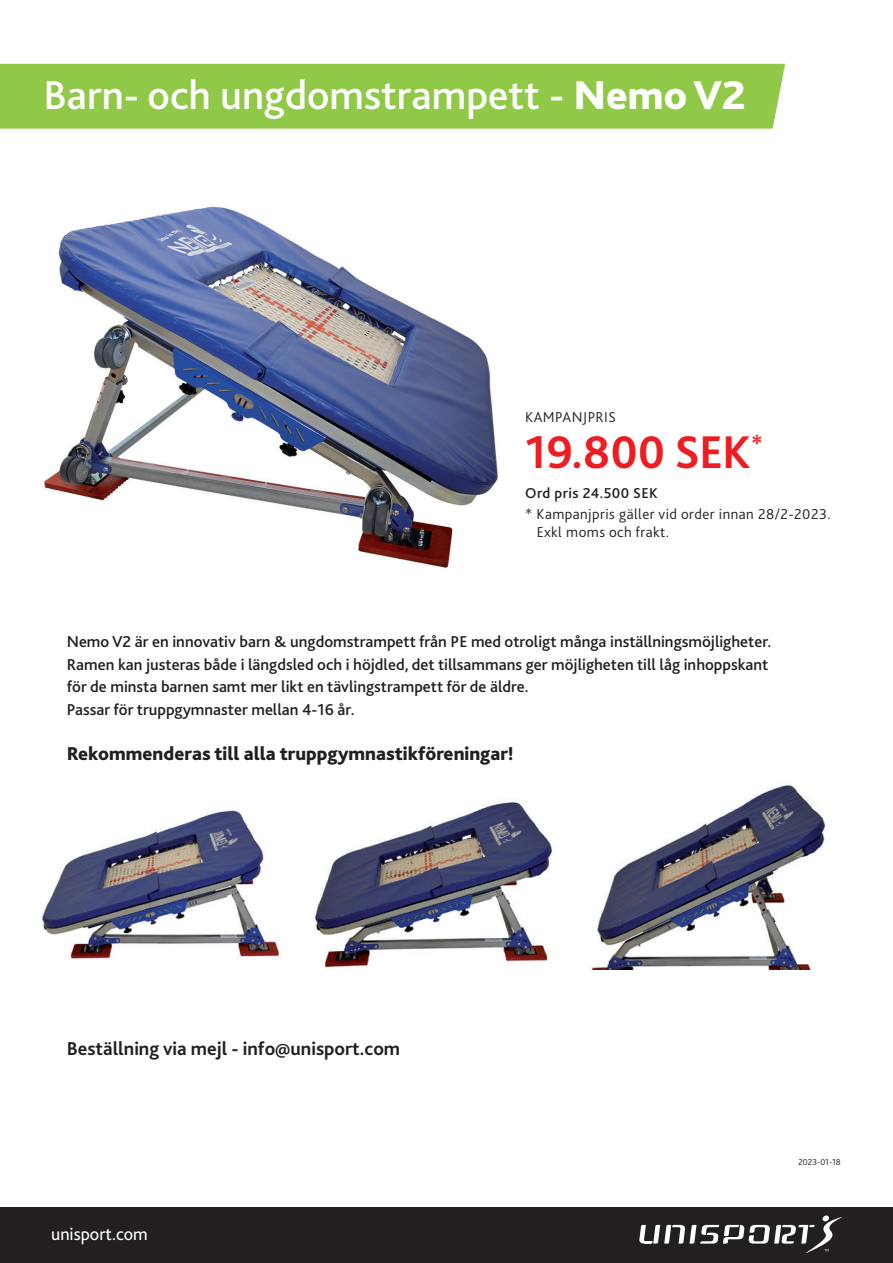
<style>
.page{position:relative;width:893px;height:1263px;background:#fff}
.page>*{position:absolute;margin:0;border:0;box-sizing:border-box;transform-origin:0 0}
.t1{font:700 48px "Bliss 2";color:#ee1d23}
.t2{font:500 42px "Bliss 2";color:#fff}
.t3{font:800 19.5px "Bliss 2";color:#231f20}
.t4{font:700 19.5px "Bliss 2";color:#231f20}
.t5{font:18px "Bliss 2";color:#fff}
.t6{font:500 16.5px/22.5px "Bliss 2";color:#231f20}
.t7{font:300 15px/18px "Bliss 2";letter-spacing:.03em;color:#231f20}
.t8{font:500 15px "Bliss 2";letter-spacing:.03em;color:#231f20}
.t9{font:300 9px "Bliss 2";color:#231f20}
.s1{font-weight:800}
</style>
<div class="page">
<div style="left:0;top:1207px;width:893px;height:56px;background:#231f20"></div>
<svg style="left:639px;top:1215px;width:203px;height:38px"></svg>
<div style="left:0;top:64px;width:785px;height:65px;background:#90c848"></div>
<img style="left:44px;top:206px;width:454px;height:362px">
<img style="left:42px;top:810px;width:238px;height:150px">
<img style="left:315px;top:802px;width:237px;height:166px">
<img style="left:592px;top:785px;width:236px;height:184px">
<h2 class="t2" style="left:44px;top:69px;width:703px">Barn- och ungdomstrampett - <span class="s1">Nemo V2</span></h2>
<p class="t7" style="left:525px;top:407px;width:92px">KAMPANJPRIS</p>
<h1 class="t1" style="left:525px;top:423px;width:239px">19.800 SEK<sup>*</sup></h1>
<p class="t8" style="left:525px;top:484px;width:134px">Ord pris 24.500 SEK</p>
<p class="t7" style="left:537px;top:505px;width:295px;text-indent:-12px">* Kampanjpris gäller vid order innan 28/2-2023.<br>Exkl moms och frakt.</p>
<p class="t6" style="left:67px;top:630px;width:706px">Nemo V2 är en innovativ barn &amp; ungdomstrampett från PE med otroligt många inställningsmöjligheter.<br>Ramen kan justeras både i längdsled och i höjdled, det tillsammans ger möjligheten till låg inhoppskant för de minsta barnen samt mer likt en tävlingstrampett för de äldre.<br>Passar för truppgymnaster mellan 4-16 år.</p>
<p class="t3" style="left:67px;top:741px;width:448px">Rekommenderas till alla truppgymnastikföreningar!</p>
<p class="t4" style="left:67px;top:1036px;width:335px">Beställning via mejl - info@unisport.com</p>
<p class="t5" style="left:51px;top:1223px;width:98px">unisport.com</p>
<p class="t9" style="left:798px;top:1156px;width:44px">2023-01-18</p>
</div>
